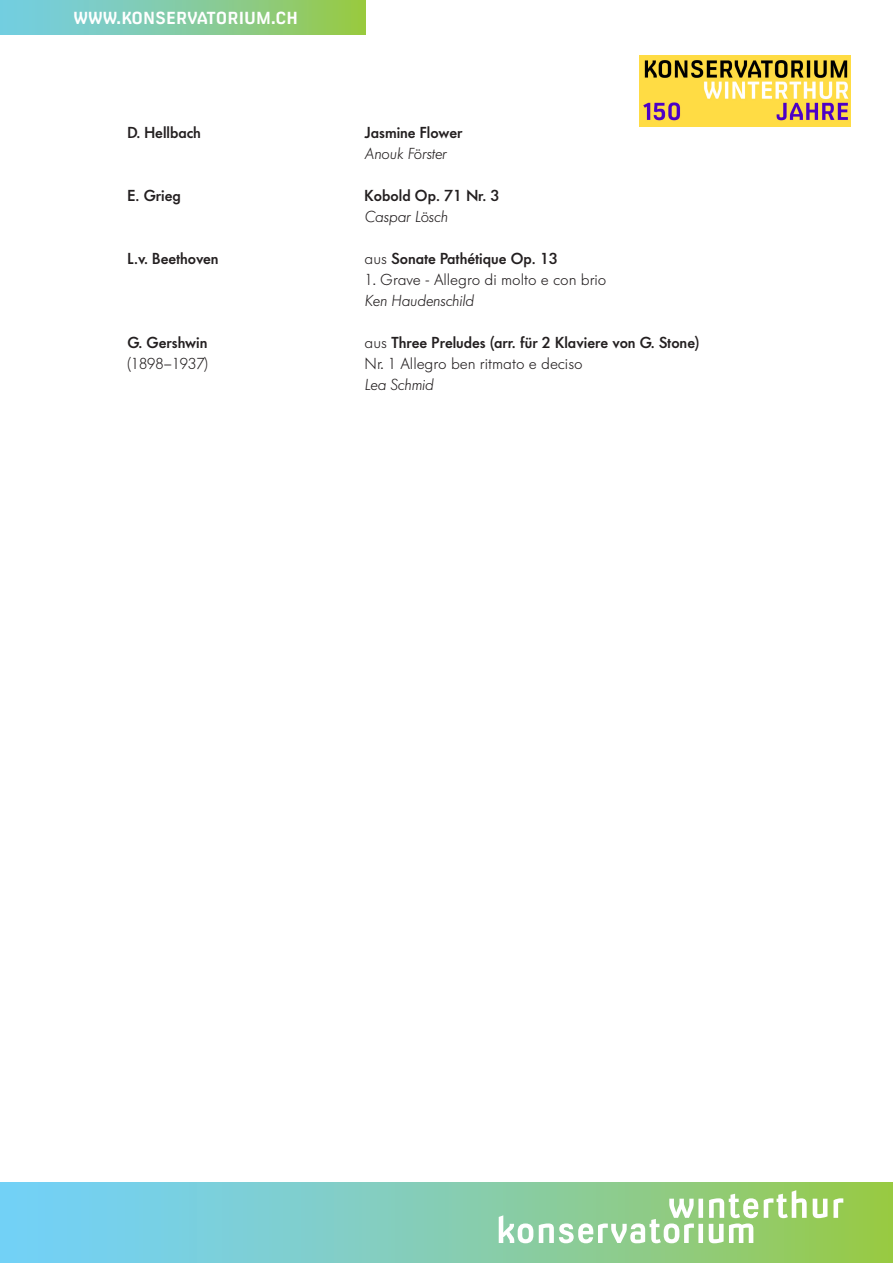
<style>
.page{position:relative;width:893px;height:1263px;background:#fff}
.page>*{position:absolute;margin:0;border:0;box-sizing:border-box;transform-origin:0 0}
.t1{font:700 16.5px "Milibus Rg";color:#fff}
.Schüler_in{font:500 15.75px "Futura BQ";color:#231f20}
.Schüler_in-2{font:300 15.75px "Futura BQ";color:#231f20}
.Schüler_in-3{font:italic 300 15.75px "Futura BQ";color:#231f20}
.s1{font-weight:300}
</style>
<div class="page">
<img style="left:640px;top:55px;width:210px;height:71px">
<div style="left:0;top:0;width:365px;height:34px;background:linear-gradient(to right,#72ceef,#98c94b)"></div>
<svg style="left:0;top:1182px;width:893px;height:81px;background:#82cdba"></svg>
<svg style="left:499px;top:1190px;width:344px;height:53px"></svg>
<p class="t1" style="left:74px;top:8px;width:226px">WWW.KONSERVATORIUM.CH</p>
<p class="Schüler_in" style="left:128px;top:123px;width:75px">D. Hellbach</p>
<p class="Schüler_in" style="left:365px;top:123px;width:99px">Jasmine Flower</p>
<p class="Schüler_in-3" style="left:365px;top:144px;width:83px">Anouk Förster</p>
<p class="Schüler_in" style="left:128px;top:186px;width:55px">E. Grieg</p>
<p class="Schüler_in" style="left:365px;top:186px;width:136px">Kobold Op. 71 Nr. 3</p>
<p class="Schüler_in-3" style="left:365px;top:207px;width:84px">Caspar Lösch</p>
<p class="Schüler_in" style="left:128px;top:249px;width:93px">L.v. Beethoven</p>
<p class="Schüler_in" style="left:365px;top:249px;width:195px"><span class="s1">aus</span> Sonate Pathétique Op. 13</p>
<p class="Schüler_in-2" style="left:365px;top:270px;width:243px">1. Grave - Allegro di molto e con brio</p>
<p class="Schüler_in-3" style="left:365px;top:291px;width:111px">Ken Haudenschild</p>
<p class="Schüler_in" style="left:128px;top:333px;width:81px">G. Gershwin</p>
<p class="Schüler_in" style="left:365px;top:333px;width:336px"><span class="s1">aus</span> Three Preludes (arr. für 2 Klaviere von G. Stone)</p>
<p class="Schüler_in-2" style="left:128px;top:354px;width:82px">(1898–1937)</p>
<p class="Schüler_in-2" style="left:365px;top:354px;width:220px">Nr. 1 Allegro ben ritmato e deciso</p>
<p class="Schüler_in-3" style="left:365px;top:375px;width:70px">Lea Schmid</p>
</div>
